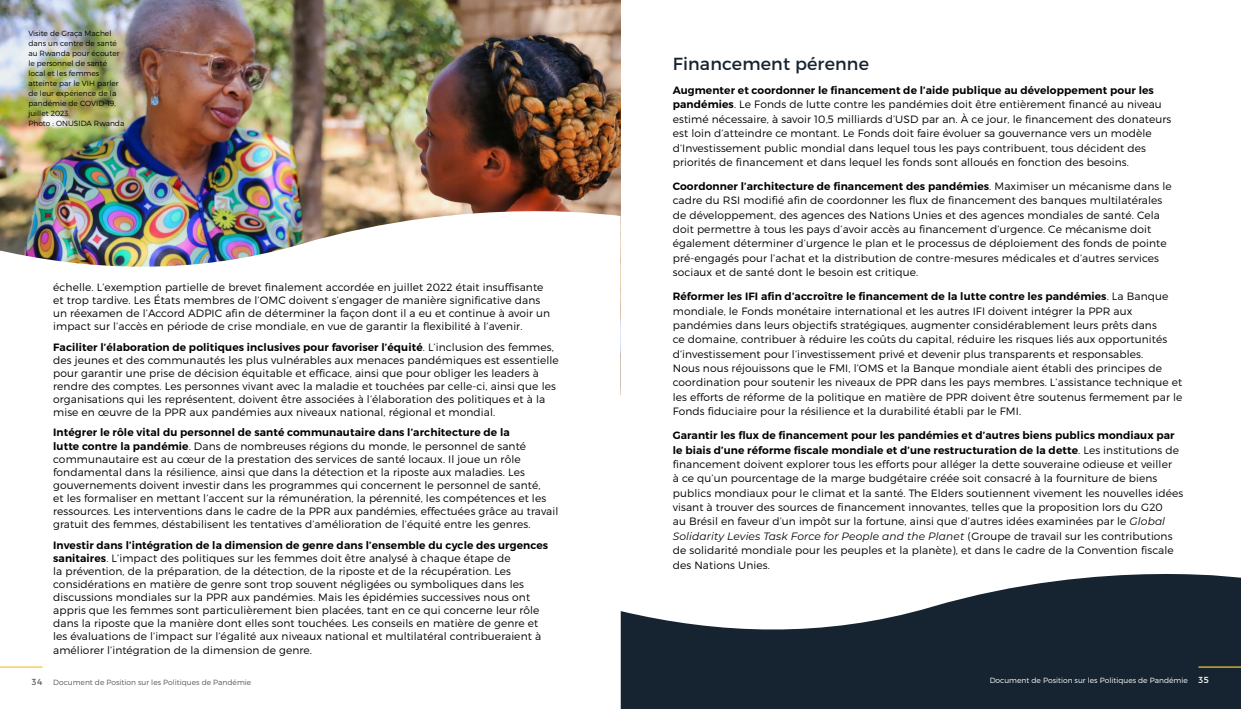
<style>
.page{position:relative;width:1241px;height:709px;background:#fff}
.page>*{position:absolute;margin:0;border:0;box-sizing:border-box;transform-origin:0 0}
.t1{font:17.5px "Montserrat";letter-spacing:.01em;color:#162431}
.t2{font:300 10.62px/14.4px "Montserrat";letter-spacing:.01em;color:#000}
.t3{font:300 7.5px/10px "Montserrat";color:#000}
.t4{font:300 7.5px "Montserrat";color:#575756}
.t5{font:300 7.5px "Montserrat";color:#fff}
.s1{font-weight:600}
.s2{font-weight:400;font-style:italic}
.s3{font-weight:400;font-size:8.75px;color:#616160}
.s4{font-weight:400;font-size:8.75px}
</style>
<div class="page">
<svg style="left:620px;top:574px;width:620px;height:135px;fill:#162431"></svg>
<img style="left:0;top:0;width:620px;height:194px">
<svg style="left:0;top:194px;width:620px;height:474px"></svg>
<hr style="left:1198px;top:666px;width:42px;height:1px;background:#f4c53f">
<hr style="left:0;top:666px;width:43px;height:1px;background:#f4c53f">
<p class="t3" style="left:28px;top:28px;width:97px">Visite de Graça Machel dans un centre de santé au Rwanda pour écouter le personnel de santé local et les femmes atteinte par le VIH parler de leur expérience de la pandémie de COVID-19, juillet 2023.<br>Photo : ONUSIDA Rwanda</p>
<p class="t2" style="left:53px;top:280px;width:498px;line-height:13.1px">échelle. L’exemption partielle de brevet finalement accordée en juillet 2022 était insuffisante et trop tardive. Les États membres de l’OMC doivent s’engager de manière significative dans un réexamen de l’Accord ADPIC afin de déterminer la façon dont il a eu et continue à avoir un impact sur l’accès en période de crise mondiale, en vue de garantir la flexibilité à l’avenir.</p>
<p class="t2" style="left:53px;top:340px;width:507px;line-height:13.1px"><span class="s1">Faciliter l’élaboration de politiques inclusives pour favoriser l’équité</span>. L’inclusion des femmes, des jeunes et des communautés les plus vulnérables aux menaces pandémiques est essentielle pour garantir une prise de décision équitable et efficace, ainsi que pour obliger les leaders à rendre des comptes. Les personnes vivant avec la maladie et touchées par celle-ci, ainsi que les organisations qui les représentent, doivent être associées à l’élaboration des politiques et à la mise en œuvre de la PPR aux pandémies aux niveaux national, régional et mondial.</p>
<p class="t2" style="left:53px;top:426px;width:506px;line-height:13.1px"><span class="s1">Intégrer le rôle vital du personnel de santé communautaire dans l’architecture de la<br>lutte contre la pandémie</span>. Dans de nombreuses régions du monde, le personnel de santé communautaire est au cœur de la prestation des services de santé locaux. Il joue un rôle fondamental dans la résilience, ainsi que dans la détection et la riposte aux maladies. Les gouvernements doivent investir dans les programmes qui concernent le personnel de santé,<br>et les formaliser en mettant l’accent sur la rémunération, la pérennité, les compétences et les ressources. Les interventions dans le cadre de la PPR aux pandémies, effectuées grâce au travail gratuit des femmes, déstabilisent les tentatives d’amélioration de l’équité entre les genres.</p>
<p class="t2" style="left:53px;top:538px;width:496px;line-height:13.1px"><span class="s1">Investir dans l’intégration de la dimension de genre dans l’ensemble du cycle des urgences sanitaires</span>. L’impact des politiques sur les femmes doit être analysé à chaque étape de<br>la prévention, de la préparation, de la détection, de la riposte et de la récupération. Les considérations en matière de genre sont trop souvent négligées ou symboliques dans les discussions mondiales sur la PPR aux pandémies. Mais les épidémies successives nous ont appris que les femmes sont particulièrement bien placées, tant en ce qui concerne leur rôle dans la riposte que la manière dont elles sont touchées. Les conseils en matière de genre et les évaluations de l’impact sur l’égalité aux niveaux national et multilatéral contribueraient à améliorer l’intégration de la dimension de genre.</p>
<h1 class="t1" style="left:672px;top:53px;width:198px">Financement pérenne</h1>
<p class="t2" style="left:672px;top:83px;width:500px"><span class="s1">Augmenter et coordonner le financement de l’aide publique au développement pour les pandémies</span>. Le Fonds de lutte contre les pandémies doit être entièrement financé au niveau estimé nécessaire, à savoir 10,5 milliards d’USD par an. À ce jour, le financement des donateurs est loin d’atteindre ce montant. Le Fonds doit faire évoluer sa gouvernance vers un modèle d’Investissement public mondial dans lequel tous les pays contribuent, tous décident des priorités de financement et dans lequel les fonds sont alloués en fonction des besoins.</p>
<p class="t2" style="left:672px;top:179px;width:500px"><span class="s1">Coordonner l’architecture de financement des pandémies</span>. Maximiser un mécanisme dans le cadre du RSI modifié afin de coordonner les flux de financement des banques multilatérales de développement, des agences des Nations Unies et des agences mondiales de santé. Cela doit permettre à tous les pays d’avoir accès au financement d’urgence. Ce mécanisme doit également déterminer d’urgence le plan et le processus de déploiement des fonds de pointe pré-engagés pour l’achat et la distribution de contre-mesures médicales et d’autres services sociaux et de santé dont le besoin est critique.</p>
<p class="t2" style="left:672px;top:289px;width:511px"><span class="s1">Réformer les IFI afin d’accroître le financement de la lutte contre les pandémies</span>. La Banque mondiale, le Fonds monétaire international et les autres IFI doivent intégrer la PPR aux pandémies dans leurs objectifs stratégiques, augmenter considérablement leurs prêts dans<br>ce domaine, contribuer à réduire les coûts du capital, réduire les risques liés aux opportunités d’investissement pour l’investissement privé et devenir plus transparents et responsables.<br>Nous nous réjouissons que le FMI, l’OMS et la Banque mondiale aient établi des principes de coordination pour soutenir les niveaux de PPR dans les pays membres. L’assistance technique et les efforts de réforme de la politique en matière de PPR doivent être soutenus fermement par le Fonds fiduciaire pour la résilience et la durabilité établi par le FMI.</p>
<p class="t2" style="left:672px;top:428px;width:512px"><span class="s1">Garantir les flux de financement pour les pandémies et d’autres biens publics mondiaux par le biais d’une réforme fiscale mondiale et d’une restructuration de la dette</span>. Les institutions de financement doivent explorer tous les efforts pour alléger la dette souveraine odieuse et veiller<br>à ce qu’un pourcentage de la marge budgétaire créée soit consacré à la fourniture de biens publics mondiaux pour le climat et la santé. The Elders soutiennent vivement les nouvelles idées visant à trouver des sources de financement innovantes, telles que la proposition lors du G20<br>au Brésil en faveur d’un impôt sur la fortune, ainsi que d’autres idées examinées par le <span class="s2">Global Solidarity Levies Task Force for People and the Planet</span> (Groupe de travail sur les contributions de solidarité mondiale pour les peuples et la planète), et dans le cadre de la Convention fiscale des Nations Unies.</p>
<p class="t4" style="left:32px;top:678px;width:221px"><span class="s3">34</span> Document de Position sur les Politiques de Pandémie</p>
<p class="t5" style="left:989px;top:676px;width:221px">Document de Position sur les Politiques de Pandémie <span class="s4">35</span></p>
</div>
